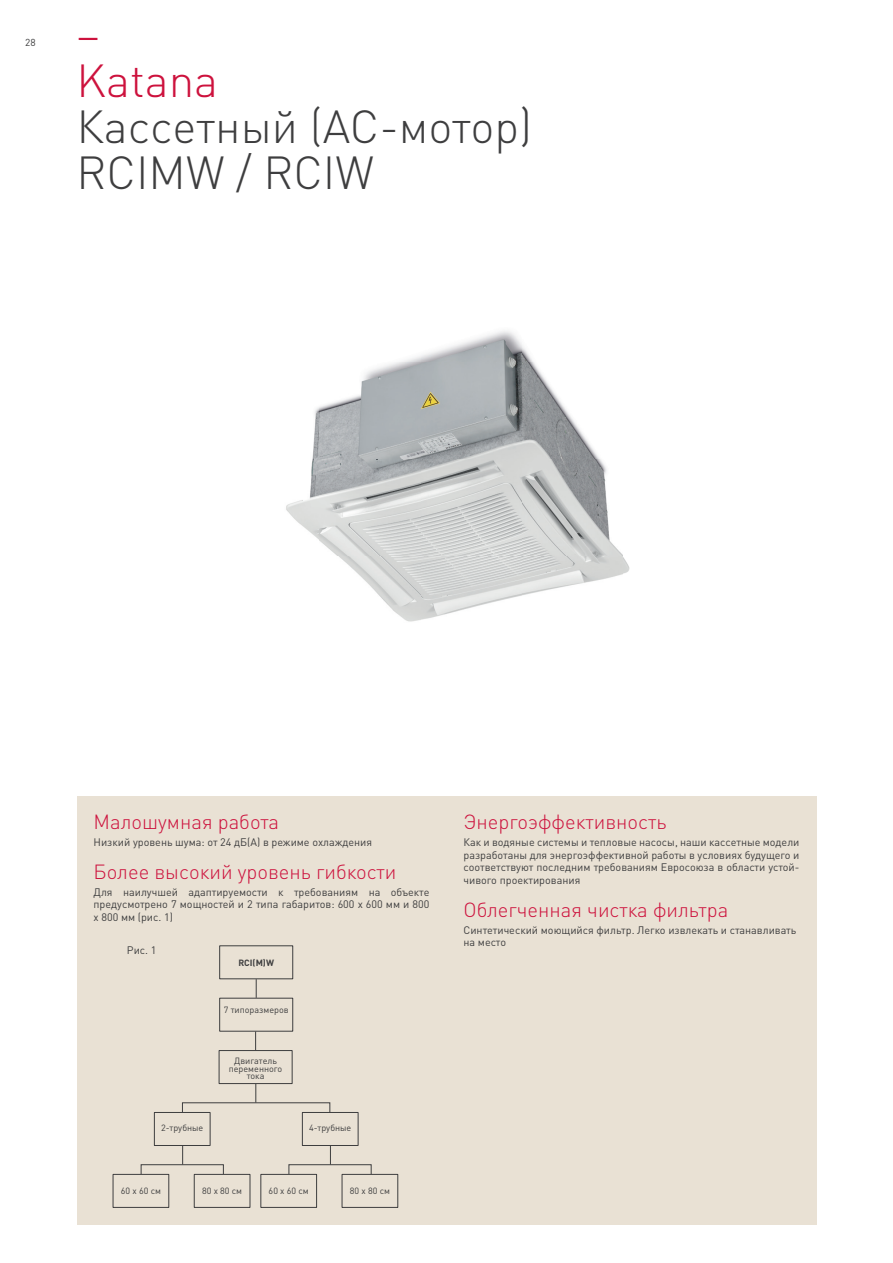
<style>
.page{position:relative;width:893px;height:1263px;background:#fff}
.page>*{position:absolute;margin:0;border:0;box-sizing:border-box;transform-origin:0 0}
.t1{font:300 45.75px/45.8px "DIN Pro";color:#3e3e3f}
.t2{font:300 45.75px/45.8px "DIN Pro";color:#cd123d}
.t3{font:300 20.25px "DIN Pro";color:#cd123d}
.t4{font:10.8px/12.6px "DIN Pro";color:#3e3e3f;text-align:justify}
.t5{font:10.05px "DIN Pro";color:#3e3e3f}
.t6{font:9px/7.5px "DIN Pro";color:#3e3e3f;text-align:center}
.t7{font:700 9px "DIN Pro";color:#3e3e3f}
</style>
<div class="page">
<div style="left:77px;top:797px;width:739px;height:428px;background:#e9e1d4"></div>
<div style="left:219px;top:945px;width:74px;height:34px;border:1px solid #3e3e3f"></div>
<div style="left:219px;top:998px;width:74px;height:33px;border:1px solid #3e3e3f"></div>
<div style="left:302px;top:1112px;width:56px;height:34px;border:1px solid #3e3e3f"></div>
<svg style="left:256px;top:979px;width:1px;height:19px"></svg>
<svg style="left:256px;top:1084px;width:1px;height:18px"></svg>
<div style="left:182px;top:1102px;width:148px;height:10px;border:1px solid #3e3e3f"></div>
<div style="left:219px;top:1050px;width:73px;height:34px;border:1px solid #3e3e3f"></div>
<svg style="left:255px;top:1031px;width:1px;height:19px"></svg>
<svg style="left:330px;top:1146px;width:1px;height:18px"></svg>
<div style="left:289px;top:1164px;width:82px;height:10px;border:1px solid #3e3e3f"></div>
<div style="left:154px;top:1112px;width:56px;height:34px;border:1px solid #3e3e3f"></div>
<div style="left:342px;top:1174px;width:56px;height:34px;border:1px solid #3e3e3f"></div>
<div style="left:260px;top:1174px;width:57px;height:34px;border:1px solid #3e3e3f"></div>
<svg style="left:182px;top:1146px;width:1px;height:18px"></svg>
<div style="left:141px;top:1164px;width:83px;height:10px;border:1px solid #3e3e3f"></div>
<div style="left:194px;top:1174px;width:56px;height:34px;border:1px solid #3e3e3f"></div>
<div style="left:113px;top:1174px;width:56px;height:34px;border:1px solid #3e3e3f"></div>
<img style="left:286px;top:331px;width:344px;height:291px">
<p class="t5" style="left:25px;top:35px;width:12px">28</p>
<h1 class="t2" style="left:77px;top:10px;width:143px">–<br>Katana</h1>
<h1 class="t1" style="left:77px;top:101px;width:457px">Кассетный (AC-мотор)<br>RCIMW / RCIW</h1>
<h2 class="t3" style="left:94px;top:808px;width:187px">Малошумная работа</h2>
<p class="t4" style="left:94px;top:835px;width:280px">Низкий уровень шума: от 24 дБ(А) в режиме охлаждения</p>
<h2 class="t3" style="left:94px;top:858px;width:304px">Более высокий уровень гибкости</h2>
<p class="t4" style="left:94px;top:885px;width:337px">Для наилучшей адаптируемости к требованиям на объекте предусмотрено 7 мощностей и 2 типа габаритов: 600 x 600 мм и 800 x 800 мм (рис. 1)</p>
<p class="t4" style="left:127px;top:943px;width:31px">Рис. 1</p>
<p class="t7" style="left:238px;top:956px;width:37px">RCI(M)W</p>
<p class="t6" style="left:224px;top:1005px;width:66px">7 типоразмеров</p>
<p class="t6" style="left:229px;top:1057px;width:55px">Двигатель переменного тока</p>
<p class="t6" style="left:161px;top:1124px;width:44px">2-трубные</p>
<p class="t6" style="left:309px;top:1124px;width:44px">4-трубные</p>
<p class="t6" style="left:121px;top:1187px;width:42px">60 x 60 см</p>
<p class="t6" style="left:202px;top:1187px;width:42px">80 x 80 см</p>
<p class="t6" style="left:269px;top:1187px;width:42px">60 x 60 см</p>
<p class="t6" style="left:350px;top:1187px;width:42px">80 x 80 см</p>
<h2 class="t3" style="left:463px;top:808px;width:204px">Энергоэффективность</h2>
<p class="t4" style="left:463px;top:835px;width:337px">Как и водяные системы и тепловые насосы, наши кассетные модели разработаны для энергоэффективной работы в условиях будущего и соответствуют последним требованиям Евросоюза в области устой&shy;чивого проектирования</p>
<h2 class="t3" style="left:463px;top:896px;width:266px">Облегченная чистка фильтра</h2>
<p class="t4" style="left:463px;top:923px;width:334px">Синтетический моющийся фильтр. Легко извлекать и станавливать на место</p>
</div>
